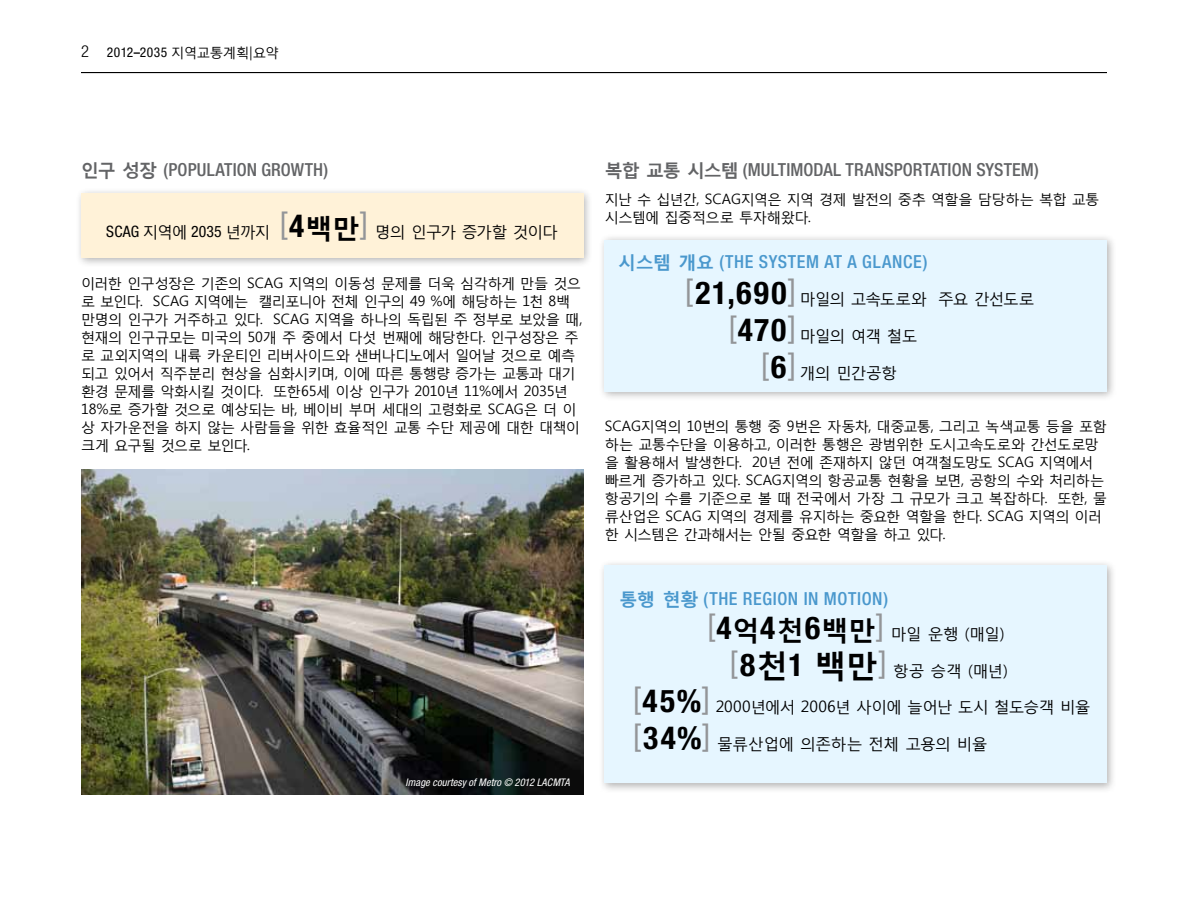
<style>
.page{position:relative;width:1188px;height:918px;background:#fff}
.page>*{position:absolute;margin:0;border:0;box-sizing:border-box;transform-origin:0 0}
.t1{font:500 condensed 18px "Helvetica Neue LT Std";letter-spacing:.005em;color:#636466}
.t2{font:500 condensed 18px "Helvetica Neue LT Std";letter-spacing:.035em;color:#4a98cd}
.t3{font:15.75px "Malgun Gothic";letter-spacing:-.055em;color:#000}
.t4{font:15.75px "Malgun Gothic";letter-spacing:-.035em;color:#000}
.t5{font:14.25px/18px "Malgun Gothic";letter-spacing:-.045em;color:#000}
.t6{font:13.5px "Malgun Gothic";letter-spacing:-.035em;color:#000}
.t7{font:italic condensed 10.5px "Helvetica Neue LT Std";letter-spacing:.01em;color:#fff}
.s1{font-family:"Helvetica Neue LT Std";font-weight:300;font-stretch:condensed;font-size:16.5px}
.s2{font-family:"Helvetica Neue LT Std";font-stretch:condensed}
.s3{font-family:"Helvetica Neue LT Std";font-weight:500;font-stretch:condensed}
.s4{font-family:"Malgun Gothic";font-weight:700;font-stretch:normal}
.s5{font-family:"Helvetica Neue LT Std";font-weight:700;font-stretch:condensed;font-size:31.5px}
.s6{font-weight:700;font-size:27px}
.s7{font-weight:700;font-size:31.5px}
</style>
<div class="page">
<hr style="left:81px;top:72px;width:1026px;height:1px;background:#000">
<div style="left:75px;top:187px;width:519px;height:82px;background:#000;opacity:.3"></div>
<div style="left:81px;top:193px;width:502px;height:65px;background:#fff2d8"></div>
<img style="left:81px;top:469px;width:502px;height:326px">
<div style="left:599px;top:234px;width:518px;height:168px;background:#000;opacity:.3"></div>
<div style="left:605px;top:240px;width:502px;height:152px;background:#e6f6ff"></div>
<div style="left:599px;top:559px;width:518px;height:234px;background:#000;opacity:.3"></div>
<div style="left:605px;top:565px;width:502px;height:218px;background:#e6f6ff"></div>
<p class="t6" style="left:81px;top:44px;width:199px"><span class="s1">2</span> <span class="s2">2012</span><span class="s3">–</span><span class="s2">2035</span> 지역교통계획|요약</p>
<p class="t1" style="left:81px;top:159px;width:249px"><span class="s4">인구 성장</span> (POPULATION GROWTH)</p>
<p class="t3" style="left:106px;top:222px;width:453px"><span class="s2">SCAG</span> 지역에 <span class="s2">2035</span> 년까지 <sup>[</sup><span class="s5">4</span><span class="s6">백만</span><sup>]</sup> 명의 인구가 증가할 것이다</p>
<p class="t5" style="left:81px;top:274px;width:503px">이러한 인구성장은 기존의 SCAG 지역의 이동성 문제를 더욱 심각하게 만들 것으 로 보인다. SCAG 지역에는 캘리포니아 전체 인구의 49 %에 해당하는 1천 8백 만명의 인구가 거주하고 있다. SCAG 지역을 하나의 독립된 주 정부로 보았을 때, 현재의 인구규모는 미국의 50개 주 중에서 다섯 번째에 해당한다. 인구성장은 주 로 교외지역의 내륙 카운티인 리버사이드와 샌버나디노에서 일어날 것으로 예측 되고 있어서 직주분리 현상을 심화시키며, 이에 따른 통행량 증가는 교통과 대기 환경 문제를 악화시킬 것이다. 또한65세 이상 인구가 2010년 11%에서 2035년 18%로 증가할 것으로 예상되는 바, 베이비 부머 세대의 고령화로 SCAG은 더 이 상 자가운전을 하지 않는 사람들을 위한 효율적인 교통 수단 제공에 대한 대책이 크게 요구될 것으로 보인다.</p>
<p class="t7" style="left:406px;top:777px;width:165px">Image courtesy of Metro © 2012 LACMTA</p>
<p class="t1" style="left:605px;top:159px;width:435px"><span class="s4">복합 교통 시스템</span> (MULTIMODAL TRANSPORTATION SYSTEM)</p>
<p class="t5" style="left:605px;top:190px;width:496px">지난 수 십년간, SCAG지역은 지역 경제 발전의 중추 역할을 담당하는 복합 교통 시스템에 집중적으로 투자해왔다.</p>
<p class="t2" style="left:618px;top:251px;width:311px"><span class="s4">시스템 개요</span> (THE SYSTEM AT A GLANCE)</p>
<p class="t3" style="left:685px;top:290px;width:351px"><sup>[</sup><span class="s5">21,690</span><sup>]</sup> 마일의 고속도로와 주요 간선도로</p>
<p class="t3" style="left:728px;top:326px;width:191px"><sup>[</sup><span class="s5">470</span><sup>]</sup> 마일의 여객 철도</p>
<p class="t3" style="left:761px;top:363px;width:138px"><sup>[</sup><span class="s5">6</span><sup>]</sup> 개의 민간공항</p>
<p class="t5" style="left:605px;top:417px;width:504px">SCAG지역의 10번의 통행 중 9번은 자동차, 대중교통, 그리고 녹색교통 등을 포함 하는 교통수단을 이용하고, 이러한 통행은 광범위한 도시고속도로와 간선도로망 을 활용해서 발생한다. 20년 전에 존재하지 않던 여객철도망도 SCAG 지역에서 빠르게 증가하고 있다. SCAG지역의 항공교통 현황을 보면, 공항의 수와 처리하는 항공기의 수를 기준으로 볼 때 전국에서 가장 그 규모가 크고 복잡하다. 또한, 물 류산업은 SCAG 지역의 경제를 유지하는 중요한 역할을 한다. SCAG 지역의 이러 한 시스템은 간과해서는 안될 중요한 역할을 하고 있다.</p>
<p class="t2" style="left:619px;top:588px;width:270px"><span class="s4">통행 현황</span> (THE REGION IN MOTION)</p>
<p class="t3" style="left:707px;top:624px;width:299px"><sup>[</sup><span class="s5">4</span><span class="s6">억</span><span class="s5">4</span><span class="s6">천</span><span class="s5">6</span><span class="s6">백만</span><sup>]</sup> 마일 운행 (매일)</p>
<p class="t3" style="left:730px;top:661px;width:280px"><sup>[</sup><span class="s5">8</span><span class="s7">천</span><span class="s5">1</span> <span class="s7">백만</span><sup>]</sup> 항공 승객 (매년)</p>
<p class="t4" style="left:633px;top:698px;width:459px"><sup>[</sup><span class="s5">45%</span><sup>]</sup> 2000년에서 2006년 사이에 늘어난 도시 철도승객 비율</p>
<p class="t4" style="left:633px;top:734px;width:356px"><sup>[</sup><span class="s5">34%</span><sup>]</sup> 물류산업에 의존하는 전체 고용의 비율</p>
</div>
